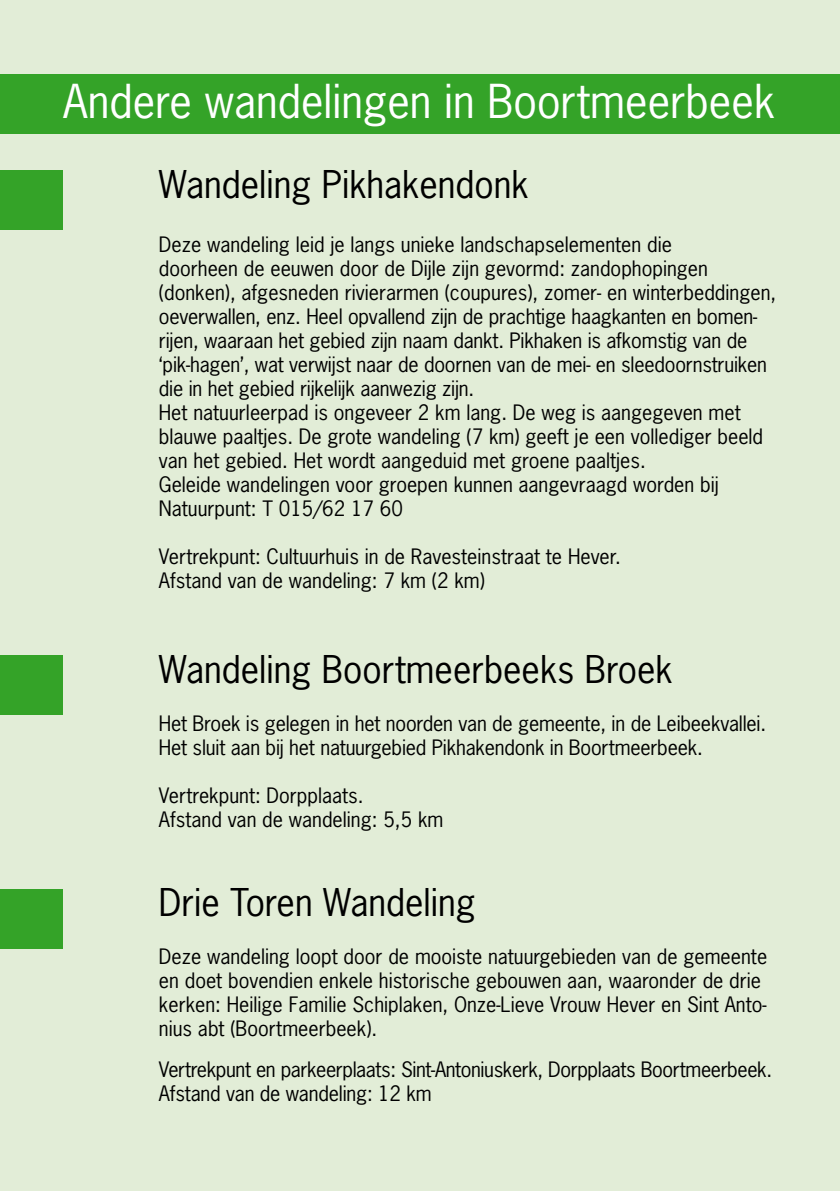
<style>
.page{position:relative;width:840px;height:1191px;background:#fff}
.page>*{position:absolute;margin:0;border:0;box-sizing:border-box;transform-origin:0 0}
.t1{font:44px "News Gothic Std";color:#fff}
.t2{font:36px "News Gothic Std";color:#000}
.t3{font:20px/24px "News Gothic Std";color:#000}
.t4{font:20px/24px "News Gothic Std";letter-spacing:-.02em;color:#000}
</style>
<div class="page">
<div style="left:0;top:0;width:839px;height:1191px;background:#e2edd7"></div>
<div style="left:0;top:74px;width:839px;height:59px;background:#34a328"></div>
<div style="left:0;top:170px;width:62px;height:60px;background:#34a328"></div>
<div style="left:0;top:655px;width:62px;height:59px;background:#34a328"></div>
<div style="left:0;top:889px;width:62px;height:60px;background:#34a328"></div>
<h1 class="t1" style="left:63px;top:73px;width:713px">Andere wandelingen in Boortmeerbeek</h1>
<h2 class="t2" style="left:159px;top:161px;width:371px">Wandeling Pikhakendonk</h2>
<p class="t3" style="left:159px;top:232px;width:618px">Deze wandeling leid je langs unieke landschapselementen die<br>doorheen de eeuwen door de Dijle zijn gevormd: zandophopingen (donken), afgesneden rivierarmen (coupures), zomer- en winterbeddingen, oeverwallen, enz. Heel opvallend zijn de prachtige haagkanten en bomen&shy;rijen, waaraan het gebied zijn naam dankt. Pikhaken is afkomstig van de ‘pik-hagen’, wat verwijst naar de doornen van de mei- en sleedoornstruiken die in het gebied rijkelijk aanwezig zijn.<br>Het natuurleerpad is ongeveer 2 km lang. De weg is aangegeven met blauwe paaltjes. De grote wandeling (7 km) geeft je een vollediger beeld van het gebied. Het wordt aangeduid met groene paaltjes.<br>Geleide wandelingen voor groepen kunnen aangevraagd worden bij Natuurpunt: T 015/62 17 60</p>
<p class="t3" style="left:159px;top:544px;width:463px">Vertrekpunt: Cultuurhuis in de Ravesteinstraat te Hever.<br>Afstand van de wandeling: 7 km (2 km)</p>
<h2 class="t2" style="left:159px;top:646px;width:515px">Wandeling Boortmeerbeeks Broek</h2>
<p class="t3" style="left:159px;top:711px;width:608px">Het Broek is gelegen in het noorden van de gemeente, in de Leibeekvallei.<br>Het sluit aan bij het natuurgebied Pikhakendonk in Boortmeerbeek.</p>
<p class="t3" style="left:159px;top:783px;width:286px">Vertrekpunt: Dorpplaats.<br>Afstand van de wandeling: 5,5 km</p>
<h2 class="t2" style="left:159px;top:879px;width:318px">Drie Toren Wandeling</h2>
<p class="t3" style="left:159px;top:944px;width:609px">Deze wandeling loopt door de mooiste natuurgebieden van de gemeente en doet bovendien enkele historische gebouwen aan, waaronder de drie kerken: Heilige Familie Schiplaken, Onze-Lieve Vrouw Hever en Sint Anto&shy;nius abt (Boortmeerbeek).</p>
<p class="t4" style="left:159px;top:1057px;width:614px">Vertrekpunt en parkeerplaats: Sint-Antoniuskerk, Dorpplaats Boortmeerbeek.<br>Afstand van de wandeling: 12 km</p>
</div>
